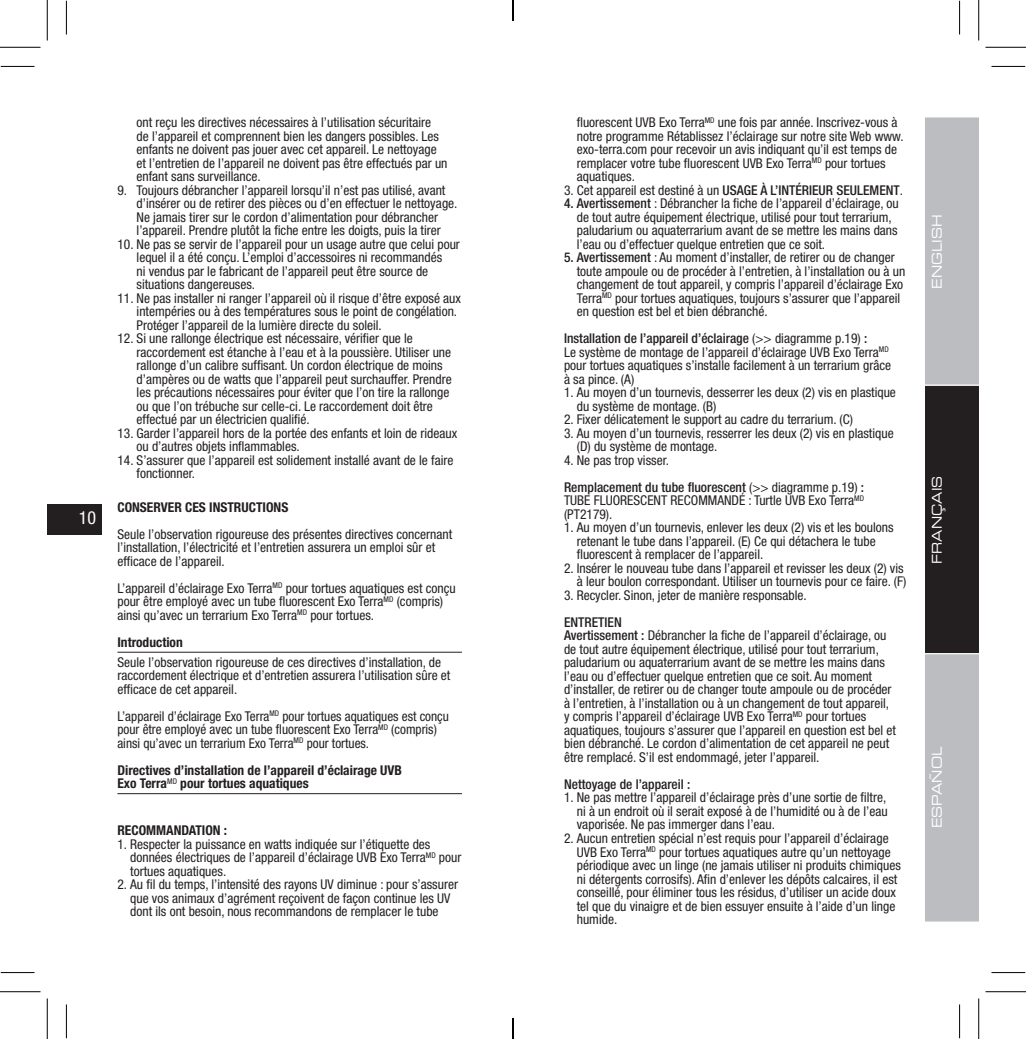
<style>
.page{position:relative;width:1026px;height:1039px;background:#fff}
.page>*{position:absolute;margin:0;border:0;box-sizing:border-box;transform-origin:0 0}
.t1{font:condensed 18px "Helvetica Neue LT Pro";color:#fff}
.t2{font:condensed 13.5px/13.5px "Helvetica Neue LT Pro";color:#231f20}
.t3{font:700 condensed 13.5px/13.5px "Helvetica Neue LT Std";color:#231f20}
.t4{font:500 condensed 13.5px "Helvetica Neue LT Pro";color:#231f20}
.t5{font:13.5px "Eurostile LT Std Ex 2";color:#fff;scale:.9 1}
.s1{font-weight:500}
</style>
<div class="page">
<div style="left:47px;top:504px;width:55px;height:31px;background:#231f20"></div>
<hr style="left:117px;top:651px;width:345px;height:1px;background:#231f20">
<hr style="left:117px;top:793px;width:345px;height:1px;background:#231f20">
<svg style="left:924px;top:117px;width:54px;height:805px;background:#8d8d8f"></svg>
<hr style="left:1px;top:66px;width:33px;height:1px;background:#000">
<hr style="left:991px;top:66px;width:34px;height:1px;background:#000">
<hr style="left:1px;top:972px;width:33px;height:1px;background:#000">
<hr style="left:991px;top:972px;width:34px;height:1px;background:#000">
<hr style="left:66px;top:1px;width:1px;height:33px;background:#000">
<hr style="left:66px;top:1004px;width:1px;height:34px;background:#000">
<hr style="left:959px;top:1px;width:1px;height:33px;background:#000">
<hr style="left:959px;top:1004px;width:1px;height:34px;background:#000">
<hr style="left:0;top:47px;width:40px;height:1px;background:#000">
<hr style="left:985px;top:47px;width:41px;height:1px;background:#000">
<hr style="left:0;top:991px;width:40px;height:1px;background:#000">
<hr style="left:985px;top:991px;width:41px;height:1px;background:#000">
<hr style="left:47px;top:0;width:1px;height:41px;background:#000">
<hr style="left:47px;top:998px;width:1px;height:40px;background:#000">
<hr style="left:978px;top:0;width:1px;height:41px;background:#000">
<hr style="left:978px;top:998px;width:1px;height:40px;background:#000">
<svg style="left:512px;top:0;width:1px;height:21px"></svg>
<svg style="left:512px;top:1018px;width:1px;height:20px"></svg>
<h1 class="t1" style="left:79px;top:507px;width:19px">10</h1>
<p class="t2" style="left:137px;top:115px;width:312px">ont reçu les directives nécessaires à l’utilisation sécuritaire<br>de l’appareil et comprennent bien les dangers possibles. Les enfants ne doivent pas jouer avec cet appareil. Le nettoyage et l’entretien de l’appareil ne doivent pas être effectués par un enfant sans surveillance.</p>
<p class="t2" style="left:137px;top:183px;width:322px;text-indent:-19px">9. Toujours débrancher l’appareil lorsqu’il n’est pas utilisé, avant d’insérer ou de retirer des pièces ou d’en effectuer le nettoyage.<br>Ne jamais tirer sur le cordon d’alimentation pour débrancher l’appareil. Prendre plutôt la fiche entre les doigts, puis la tirer</p>
<p class="t2" style="left:137px;top:237px;width:325px;text-indent:-19px">10. Ne pas se servir de l’appareil pour un usage autre que celui pour lequel il a été conçu. L’emploi d’accessoires ni recommandés<br>ni vendus par le fabricant de l’appareil peut être source de situations dangereuses.</p>
<p class="t2" style="left:137px;top:291px;width:326px;text-indent:-19px">11. Ne pas installer ni ranger l’appareil où il risque d’être exposé aux intempéries ou à des températures sous le point de congélation.<br>Protéger l’appareil de la lumière directe du soleil.</p>
<p class="t2" style="left:137px;top:331px;width:317px;text-indent:-19px">12. Si une rallonge électrique est nécessaire, vérifier que le raccordement est étanche à l’eau et à la poussière. Utiliser une rallonge d’un calibre suffisant. Un cordon électrique de moins d’ampères ou de watts que l’appareil peut surchauffer. Prendre les précautions nécessaires pour éviter que l’on tire la rallonge ou que l’on trébuche sur celle-ci. Le raccordement doit être effectué par un électricien qualifié.</p>
<p class="t2" style="left:137px;top:426px;width:322px;text-indent:-19px">13. Garder l’appareil hors de la portée des enfants et loin de rideaux ou d’autres objets inflammables.</p>
<p class="t2" style="left:137px;top:453px;width:318px;text-indent:-19px">14. S’assurer que l’appareil est solidement installé avant de le faire fonctionner.</p>
<p class="t3" style="left:117px;top:500px;width:172px">CONSERVER CES INSTRUCTIONS</p>
<p class="t2" style="left:117px;top:527px;width:336px">Seule l’observation rigoureuse des présentes directives concernant l’installation, l’électricité et l’entretien assurera un emploi sûr et efficace de l’appareil.</p>
<p class="t2" style="left:117px;top:581px;width:340px">L’appareil d’éclairage Exo Terra<sup>MD</sup> pour tortues aquatiques est conçu pour être employé avec un tube fluorescent Exo Terra<sup>MD</sup> (compris) ainsi qu’avec un terrarium Exo Terra<sup>MD</sup> pour tortues.</p>
<p class="t3" style="left:117px;top:635px;width:67px">Introduction</p>
<p class="t2" style="left:117px;top:655px;width:334px">Seule l’observation rigoureuse de ces directives d’installation, de raccordement électrique et d’entretien assurera l’utilisation sûre et efficace de cet appareil.</p>
<p class="t2" style="left:117px;top:709px;width:333px">L’appareil d’éclairage Exo Terra<sup>MD</sup> pour tortues aquatiques est conçu pour être employé avec un tube fluorescent Exo Terra<sup>MD</sup> (compris) ainsi qu’avec un terrarium Exo Terra<sup>MD</sup> pour tortues.</p>
<p class="t3" style="left:117px;top:763px;width:286px">Directives d’installation de l’appareil d’éclairage UVB<br>Exo Terra<sup>MD</sup> pour tortues aquatiques</p>
<p class="t3" style="left:117px;top:823px;width:111px">RECOMMANDATION :</p>
<p class="t2" style="left:130px;top:837px;width:333px;text-indent:-13px">1. Respecter la puissance en watts indiquée sur l’étiquette des données électriques de l’appareil d’éclairage UVB Exo Terra<sup>MD</sup> pour tortues aquatiques.</p>
<p class="t2" style="left:117px;top:877px;width:342px;text-align:center">2. Au fil du temps, l’intensité des rayons UV diminue : pour s’assurer que vos animaux d’agrément reçoivent de façon continue les UV dont ils ont besoin, nous recommandons de remplacer le tube</p>
<p class="t2" style="left:577px;top:115px;width:328px">fluorescent UVB Exo Terra<sup>MD</sup> une fois par année. Inscrivez-vous à notre programme Rétablissez l’éclairage sur notre site Web www. exo-terra.com pour recevoir un avis indiquant qu’il est temps de remplacer votre tube fluorescent UVB Exo Terra<sup>MD</sup> pour tortues aquatiques.</p>
<p class="t2" style="left:564px;top:183px;width:340px">3. Cet appareil est destiné à un <span class="s1">USAGE À L’INTÉRIEUR SEULEMENT</span>.</p>
<p class="t2" style="left:577px;top:196px;width:323px;text-indent:-13px"><span class="s1">4. Avertissement</span> : Débrancher la fiche de l’appareil d’éclairage, ou de tout autre équipement électrique, utilisé pour tout terrarium, paludarium ou aquaterrarium avant de se mettre les mains dans l’eau ou d’effectuer quelque entretien que ce soit.</p>
<p class="t2" style="left:577px;top:250px;width:330px;text-indent:-13px"><span class="s1">5. Avertissement</span> : Au moment d’installer, de retirer ou de changer toute ampoule ou de procéder à l’entretien, à l’installation ou à un changement de tout appareil, y compris l’appareil d’éclairage Exo Terra<sup>MD</sup> pour tortues aquatiques, toujours s’assurer que l’appareil en question est bel et bien débranché.</p>
<p class="t2" style="left:564px;top:331px;width:329px"><span class="s1">Installation de l’appareil d’éclairage</span> (&gt;&gt; diagramme p.19) <span class="s1">:<br></span>Le système de montage de l’appareil d’éclairage UVB Exo Terra<sup>MD </sup>pour tortues aquatiques s’installe facilement à un terrarium grâce à sa pince. (A)</p>
<p class="t2" style="left:577px;top:385px;width:321px;text-indent:-13px">1. Au moyen d’un tournevis, desserrer les deux (2) vis en plastique du système de montage. (B)</p>
<p class="t2" style="left:564px;top:412px;width:290px">2. Fixer délicatement le support au cadre du terrarium. (C)</p>
<p class="t2" style="left:577px;top:426px;width:318px;text-indent:-13px">3. Au moyen d’un tournevis, resserrer les deux (2) vis en plastique (D) du système de montage.</p>
<p class="t2" style="left:564px;top:446px;width:302px;line-height:27px">4. Ne pas trop visser.<br><span class="s1">Remplacement du tube fluorescent</span> (&gt;&gt; diagramme p.19) <span class="s1">:</span></p>
<p class="t2" style="left:564px;top:493px;width:302px">TUBE FLUORESCENT RECOMMANDÉ : Turtle UVB Exo Terra<sup>MD </sup>(PT2179).</p>
<p class="t2" style="left:577px;top:520px;width:318px;text-indent:-13px">1. Au moyen d’un tournevis, enlever les deux (2) vis et les boulons retenant le tube dans l’appareil. (E) Ce qui détachera le tube fluorescent à remplacer de l’appareil.</p>
<p class="t2" style="left:564px;top:561px;width:344px;text-align:right">2. Insérer le nouveau tube dans l’appareil et revisser les deux (2) vis à leur boulon correspondant. Utiliser un tournevis pour ce faire. (F)</p>
<p class="t2" style="left:564px;top:588px;width:244px">3. Recycler. Sinon, jeter de manière responsable.</p>
<p class="t2" style="left:564px;top:615px;width:333px"><span class="s1">ENTRETIEN<br>Avertissement :</span> Débrancher la fiche de l’appareil d’éclairage, ou de tout autre équipement électrique, utilisé pour tout terrarium, paludarium ou aquaterrarium avant de se mettre les mains dans l’eau ou d’effectuer quelque entretien que ce soit. Au moment d’installer, de retirer ou de changer toute ampoule ou de procéder à l’entretien, à l’installation ou à un changement de tout appareil, y compris l’appareil d’éclairage UVB Exo Terra<sup>MD</sup> pour tortues aquatiques, toujours s’assurer que l’appareil en question est bel et bien débranché. Le cordon d’alimentation de cet appareil ne peut être remplacé. S’il est endommagé, jeter l’appareil.</p>
<p class="t4" style="left:564px;top:776px;width:128px">Nettoyage de l’appareil :</p>
<p class="t2" style="left:577px;top:790px;width:312px;text-align:justify;text-indent:-13px">1. Ne pas mettre l’appareil d’éclairage près d’une sortie de filtre, ni à un endroit où il serait exposé à de l’humidité ou à de l’eau vaporisée. Ne pas immerger dans l’eau.</p>
<p class="t2" style="left:577px;top:831px;width:325px;text-indent:-13px">2. Aucun entretien spécial n’est requis pour l’appareil d’éclairage UVB Exo Terra<sup>MD</sup> pour tortues aquatiques autre qu’un nettoyage périodique avec un linge (ne jamais utiliser ni produits chimiques ni détergents corrosifs). Afin d’enlever les dépôts calcaires, il est conseillé, pour éliminer tous les résidus, d’utiliser un acide doux tel que du vinaigre et de bien essuyer ensuite à l’aide d’un linge humide.</p>
<p class="t5" style="left:927px;top:289px;width:84px;rotate:-90deg">ENGLISH</p>
<p class="t5" style="left:927px;top:563px;width:99px;rotate:-90deg">FRANÇAIS</p>
<p class="t5" style="left:927px;top:828px;width:92px;rotate:-90deg">ESPAÑOL</p>
</div>
